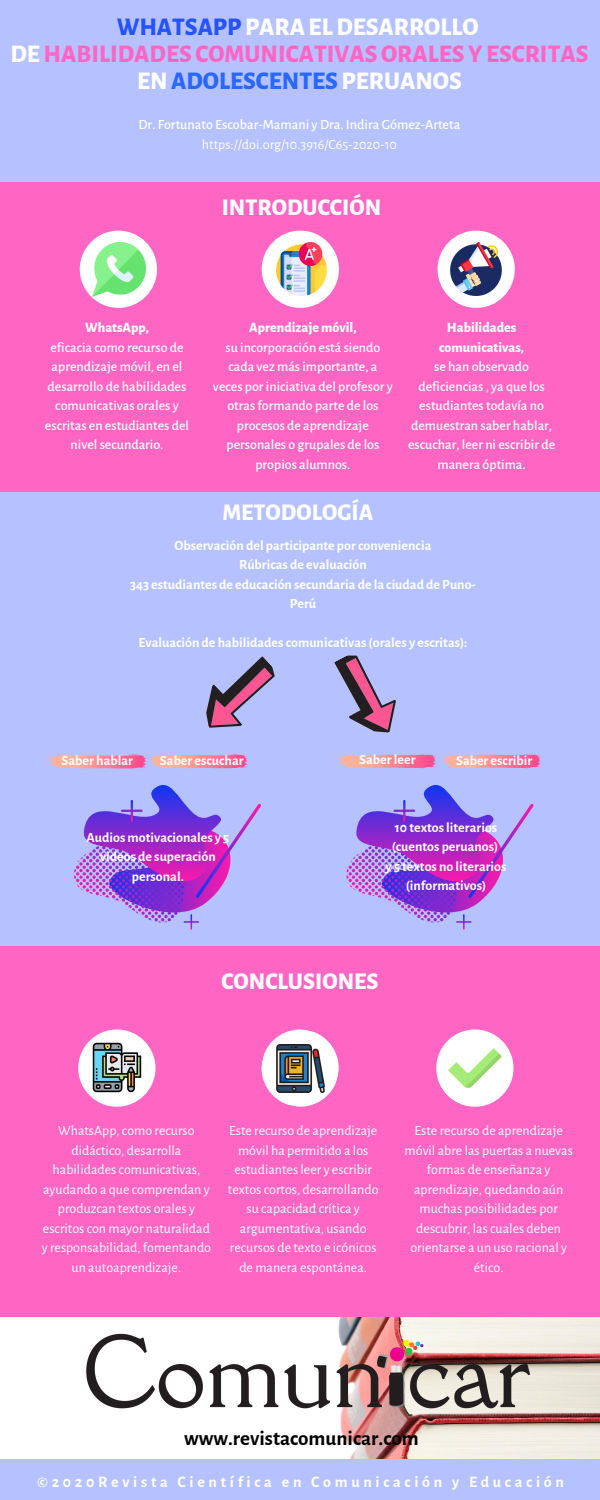
<style>
.page{position:relative;width:600px;height:1500px;background:#fff}
.page>*{position:absolute;margin:0;border:0;box-sizing:border-box;transform-origin:0 0}
.t1{font:800 25px/27.2px "Alegreya Sans";color:#ff66c4;text-align:center}
.t2{font:800 23.6px "Alegreya Sans";color:#fff}
.t3{font:700 21px "Alegreya Sans";color:#000}
.t4{font:700 16px "Alegreya Sans";letter-spacing:.23em;color:#fff}
.t5{font:500 14.1px "Alegreya Sans";color:#fff}
.t6{font:14.1px "Alegreya Sans";color:#fff}
.t7{font:14px/19.5px "Alegreya Sans";color:#fff;text-align:center}
.t8{font:500 14px/19.5px "Alegreya Sans";color:#fff;text-align:center}
.t9{font:700 14px/19.5px "Alegreya Sans";color:#fff;text-align:center}
.t10{font:800 14px/19.5px "Alegreya Sans";color:#fff;text-align:center}
.s1{color:#2453ff}
.s2{color:#fff}
.s3{color:#2868fc}
</style>
<div class="page">
<div style="left:0;top:491px;width:600px;height:521px;background:#b5c2ff"></div>
<div style="left:0;top:946px;width:600px;height:381px;background:#ff66c4"></div>
<img style="left:0;top:1318px;width:600px;height:141px">
<div style="left:0;top:0;width:600px;height:188px;background:#b5c2ff"></div>
<div style="left:0;top:183px;width:600px;height:308px;background:#ff66c4"></div>
<div style="left:0;top:1459px;width:600px;height:41px;background:#b5c2ff"></div>
<div style="left:262px;top:231px;width:77px;height:77px;background:#fff;border-radius:50%"></div>
<div style="left:438px;top:231px;width:77px;height:77px;background:#fff;border-radius:50%"></div>
<div style="left:80px;top:231px;width:77px;height:77px;background:#fff;border-radius:50%"></div>
<svg style="left:261px;top:1029px;width:78px;height:78px"></svg>
<div style="left:436px;top:1029px;width:77px;height:78px;background:#fff;border-radius:50%"></div>
<div style="left:78px;top:1029px;width:77px;height:78px;background:#fff;border-radius:50%"></div>
<img style="left:80px;top:1327px;width:457px;height:89px">
<img style="left:92px;top:243px;width:53px;height:53px">
<img style="left:276px;top:243px;width:51px;height:52px">
<img style="left:450px;top:242px;width:52px;height:54px">
<img style="left:448px;top:1048px;width:54px;height:40px">
<img style="left:277px;top:1045px;width:47px;height:47px">
<img style="left:92px;top:1043px;width:50px;height:49px">
<svg style="left:206px;top:656px;width:69px;height:72px"></svg>
<svg style="left:334px;top:655px;width:62px;height:78px"></svg>
<svg style="left:332px;top:752px;width:209px;height:17px"></svg>
<svg style="left:42px;top:753px;width:206px;height:16px"></svg>
<svg style="left:74px;top:785px;width:187px;height:145px"></svg>
<svg style="left:347px;top:785px;width:187px;height:145px"></svg>
<h1 class="t1" style="left:10px;top:14px;width:579px"><span class="s1">WHATSAPP</span> <span class="s2">PARAELDESARROLLO<br>DE</span> HABILIDADES COMUNICATIVASORALES Y ESCRITAS<br><span class="s2">EN</span> <span class="s3">ADOLESCENTES</span> <span class="s2">PERUANOS</span></h1>
<p class="t5" style="left:138px;top:118px;width:323px">Dr. Fortunato Escobar-Mamani y Dra. Indira Gómez-Arteta</p>
<p class="t6" style="left:202px;top:138px;width:197px">https://doi.org/10.3916/C65-2020-10</p>
<h2 class="t2" style="left:222px;top:196px;width:161px">INTRODUCCIÓN</h2>
<p class="t10" style="left:85px;top:318px;width:65px">WhatsApp,</p>
<p class="t8" style="left:45px;top:338px;width:146px">eficacia como recurso de aprendizaje móvil, en el desarrollo de habilidades comunicativas orales y escritas en estudiantes del nivel secundario.</p>
<p class="t10" style="left:249px;top:318px;width:109px">Aprendizaje móvil,</p>
<p class="t8" style="left:213px;top:338px;width:181px">su incorporación está siendo cada vez más importante, a veces por iniciativa del profesor y otras formando parte de los procesos de aprendizaje personales o grupales de los propios alumnos.</p>
<h2 class="t2" style="left:222px;top:501px;width:152px">METODOLOGÍA</h2>
<p class="t10" style="left:439px;top:318px;width:87px">Habilidades comunicativas,</p>
<p class="t8" style="left:408px;top:357px;width:149px">se han observado deficiencias , ya que los estudiantes todavía no demuestran saber hablar, escuchar, leer ni escribir de manera óptima.</p>
<p class="t9" style="left:130px;top:536px;width:347px">Observación del participante porconveniencia<br>Rúbricas de evaluación<br>343 estudiantes de educación secundaria de la ciudad de Puno-Perú</p>
<p class="t9" style="left:138px;top:633px;width:331px">Evaluación de habilidadescomunicativas(orales y escritas):</p>
<p class="t9" style="left:359px;top:750px;width:58px">Saberleer</p>
<p class="t9" style="left:62px;top:751px;width:73px">Saber hablar</p>
<p class="t9" style="left:160px;top:751px;width:85px">Saber escuchar</p>
<p class="t9" style="left:456px;top:751px;width:78px">Saber escribir</p>
<p class="t9" style="left:86px;top:828px;width:144px">Audios motivacionales y 5 videos de superación personal.</p>
<p class="t9" style="left:386px;top:818px;width:122px">10 textosliterarios (cuentos peruanos)<br>y 5 textos no literarios (informativos)</p>
<h2 class="t2" style="left:221px;top:970px;width:159px">CONCLUSIONES</h2>
<p class="t7" style="left:42px;top:1121px;width:171px">WhatsApp, como recurso didáctico, desarrolla habilidades comunicativas, ayudando a que comprendan y produzcan textos orales y escritos con mayor naturalidad y responsabilidad, fomentando un autoaprendizaje.</p>
<p class="t7" style="left:228px;top:1121px;width:152px">Este recurso de aprendizaje móvil ha permitido a los estudiantes leer y escribir textos cortos, desarrollando su capacidad crítica y argumentativa, usando recursos de texto e icónicos de manera espontánea.</p>
<p class="t7" style="left:405px;top:1121px;width:170px">Este recurso de aprendizaje móvil abre las puertas a nuevas formas de enseñanza y aprendizaje, quedando aún muchas posibilidades por descubrir, las cuales deben orientarse a un uso racional y ético.</p>
<h3 class="t3" style="left:184px;top:1429px;width:236px">www.revistacomunicar.com</h3>
<p class="t4" style="left:37px;top:1474px;width:528px">©2020Revista Científica en Comunicación y Educación</p>
</div>
